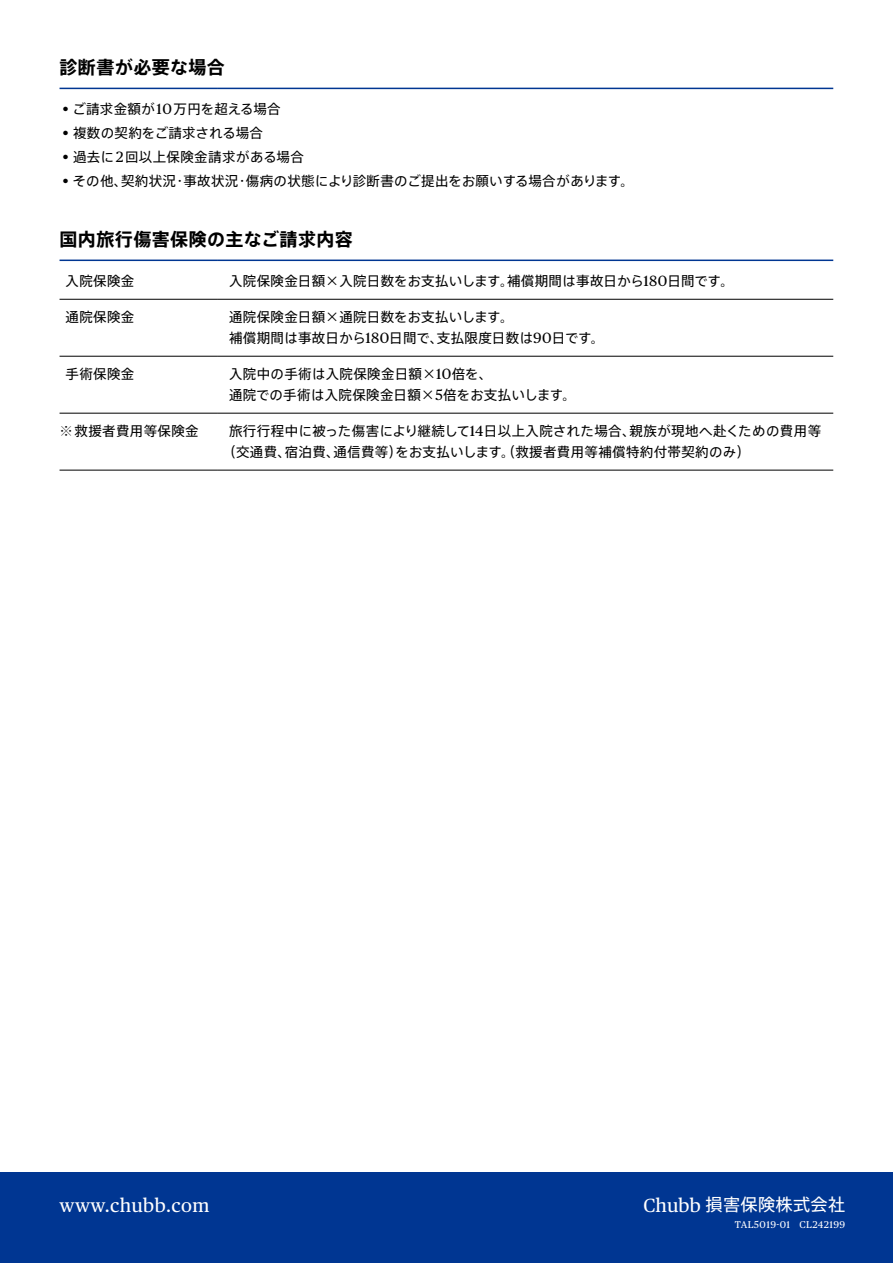
<style>
.page{position:relative;width:893px;height:1263px;background:#fff}
.page>*{position:absolute;margin:0;border:0;box-sizing:border-box;transform-origin:0 0}
.t1{font:19.05px "Chubb Publico Text";letter-spacing:.025em;color:#fff}
.t2{font:700 18px "Axis Pro N";letter-spacing:.025em;color:#000}
.t3{font:17.25px "Axis Pro N";letter-spacing:.015em;color:#fff}
.t4{font:13.5px/21px "Axis Pro N";letter-spacing:.025em;color:#000}
.t5{font:9.9px "Chubb Publico Text";letter-spacing:.045em;color:#fff}
.s1{font-family:"Chubb Publico Text";font-size:14.85px}
.s2{font-family:"Chubb Publico Text";font-size:19.05px}
</style>
<div class="page">
<div style="left:0;top:1173px;width:893px;height:90px;background:#003692"></div>
<hr style="left:60px;top:299px;width:157px;height:1px;background:#000">
<hr style="left:217px;top:299px;width:616px;height:1px;background:#000">
<hr style="left:60px;top:356px;width:157px;height:1px;background:#000">
<hr style="left:217px;top:356px;width:616px;height:1px;background:#000">
<hr style="left:60px;top:413px;width:157px;height:1px;background:#000">
<hr style="left:217px;top:413px;width:616px;height:1px;background:#000">
<hr style="left:60px;top:88px;width:157px;height:1px;background:#003692">
<hr style="left:217px;top:88px;width:616px;height:1px;background:#003692">
<hr style="left:60px;top:260px;width:157px;height:1px;background:#003692">
<hr style="left:217px;top:260px;width:616px;height:1px;background:#003692">
<hr style="left:60px;top:470px;width:157px;height:1px;background:#000">
<hr style="left:217px;top:470px;width:616px;height:1px;background:#000">
<h2 class="t2" style="left:60px;top:58px;width:167px">診断書が必要な場合</h2>
<p class="t4" style="left:63px;top:98px;width:220px"><span class="s1">•</span> ご請求金額が<span class="s1">10</span>万円を超える場合</p>
<p class="t4" style="left:63px;top:122px;width:202px"><span class="s1">•</span> 複数の契約をご請求される場合</p>
<p class="t4" style="left:63px;top:146px;width:243px"><span class="s1">•</span> 過去に<span class="s1">2</span>回以上保険金請求がある場合</p>
<p class="t4" style="left:63px;top:170px;width:573px"><span class="s1">•</span> その他、契約状況・事故状況・傷病の状態により診断書のご提出をお願いする場合があります。</p>
<h2 class="t2" style="left:60px;top:230px;width:295px">国内旅行傷害保険の主なご請求内容</h2>
<p class="t4" style="left:66px;top:270px;width:70px">入院保険金</p>
<p class="t4" style="left:229px;top:270px;width:506px">入院保険金日額×入院日数をお支払いします。補償期間は事故日から<span class="s1">180</span>日間です。</p>
<p class="t4" style="left:66px;top:306px;width:70px">通院保険金</p>
<p class="t4" style="left:229px;top:306px;width:377px">通院保険金日額×通院日数をお支払いします。<br>補償期間は事故日から<span class="s1">180</span>日間で、支払限度日数は<span class="s1">90</span>日です。</p>
<p class="t4" style="left:66px;top:363px;width:70px">手術保険金</p>
<p class="t4" style="left:229px;top:363px;width:349px">入院中の手術は入院保険金日額×<span class="s1">10</span>倍を、<br>通院での手術は入院保険金日額×<span class="s1">5</span>倍をお支払いします。</p>
<p class="t4" style="left:60px;top:420px;width:141px">※救援者費用等保険金</p>
<p class="t4" style="left:222px;top:420px;width:600px;text-indent:7px">旅行行程中に被った傷害により継続して<span class="s1">14</span>日以上入院された場合、親族が現地へ赴くための費用等（交通費、宿泊費、通信費等）をお支払いします。（救援者費用等補償特約付帯契約のみ）</p>
<h1 class="t1" style="left:60px;top:1191px;width:151px">www.chubb.com</h1>
<p class="t3" style="left:643px;top:1196px;width:203px"><span class="s2">Chubb</span> 損害保険株式会社</p>
<p class="t5" style="left:735px;top:1217px;width:112px">TAL5019-01 CL242199</p>
</div>
